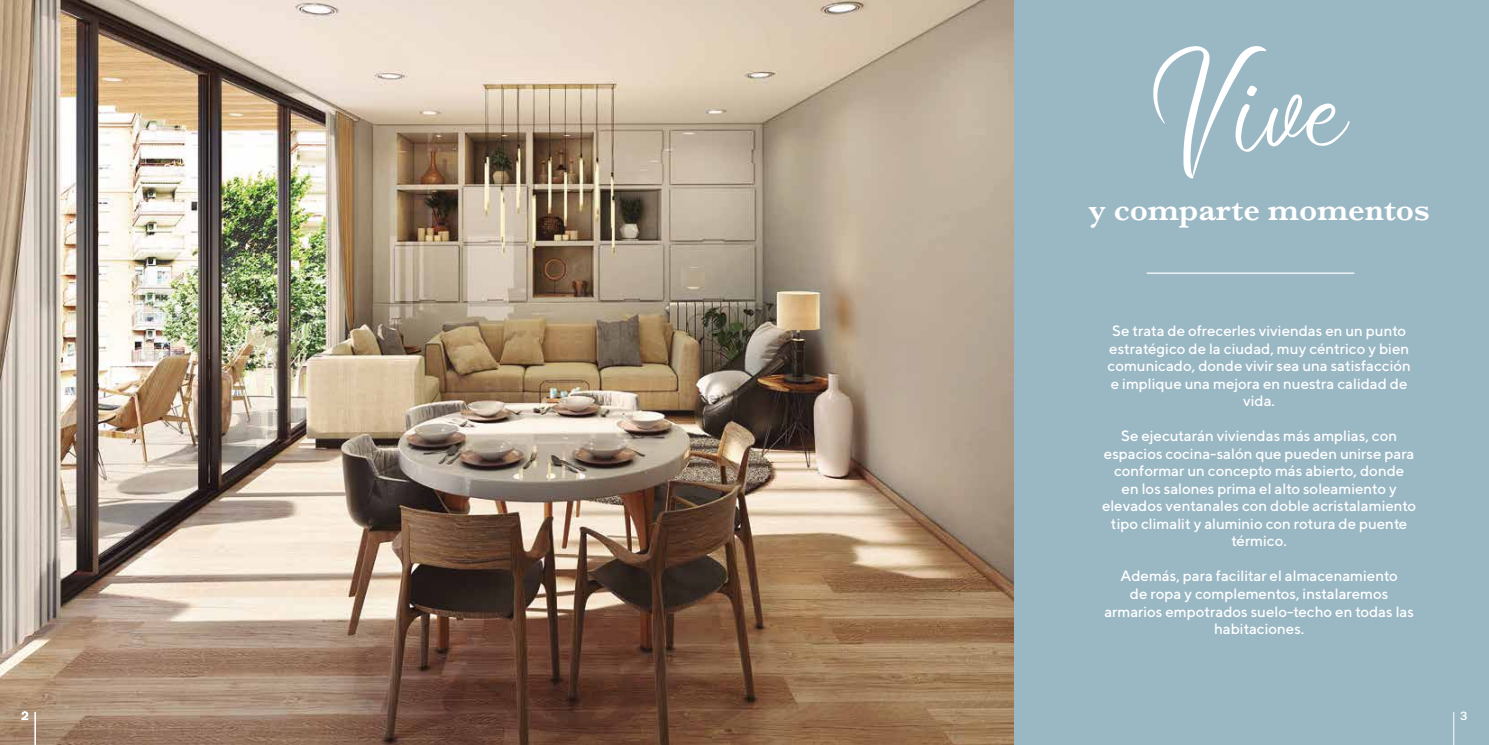
<style>
.page{position:relative;width:1489px;height:745px;background:#fff}
.page>*{position:absolute;margin:0;border:0;box-sizing:border-box;transform-origin:0 0}
.t1{font:156px "Clarissa";color:#fff}
.t2{font:600 32.5px "Baskerville";color:#fff}
.t3{font:500 15px/17.5px "TT Norms";color:#fff;text-align:center}
.t4{font:500 12.5px "ITC Franklin Gothic Std";color:#fff}
</style>
<div class="page">
<div style="left:907px;top:0;width:581px;height:744px;background:#9ab7c4"></div>
<img style="left:0;top:0;width:1013px;height:744px">
<hr style="left:1147px;top:272px;width:206px;height:1px;background:#fff">
<hr style="left:35px;top:711px;width:1px;height:33px;background:#fff">
<hr style="left:1453px;top:711px;width:1px;height:33px;background:#fff">
<h1 class="t1" style="left:1153px;top:43px;width:196px">Vive</h1>
<h2 class="t2" style="left:1088px;top:186px;width:343px">y comparte momentos</h2>
<p class="t3" style="left:1107px;top:321px;width:305px">Se trata de ofrecerles viviendas en un punto estratégico de la ciudad, muy céntrico y bien comunicado, donde vivir sea una satisfacción e implique una mejora en nuestra calidad de vida.</p>
<p class="t3" style="left:1101px;top:426px;width:316px">Se ejecutarán viviendas más amplias, con espacios cocina-salón que pueden unirse para conformar un concepto más abierto, donde<br>en los salones prima el alto soleamiento y elevados ventanales con doble acristalamiento tipo climalit y aluminio con rotura de puente térmico.</p>
<p class="t3" style="left:1104px;top:566px;width:311px">Además, para facilitar el almacenamiento<br>de ropa y complementos, instalaremos armarios empotrados suelo-techo en todas las habitaciones.</p>
<p class="t4" style="left:21px;top:708px;width:9px">2</p>
<p class="t4" style="left:1459px;top:708px;width:9px">3</p>
</div>
